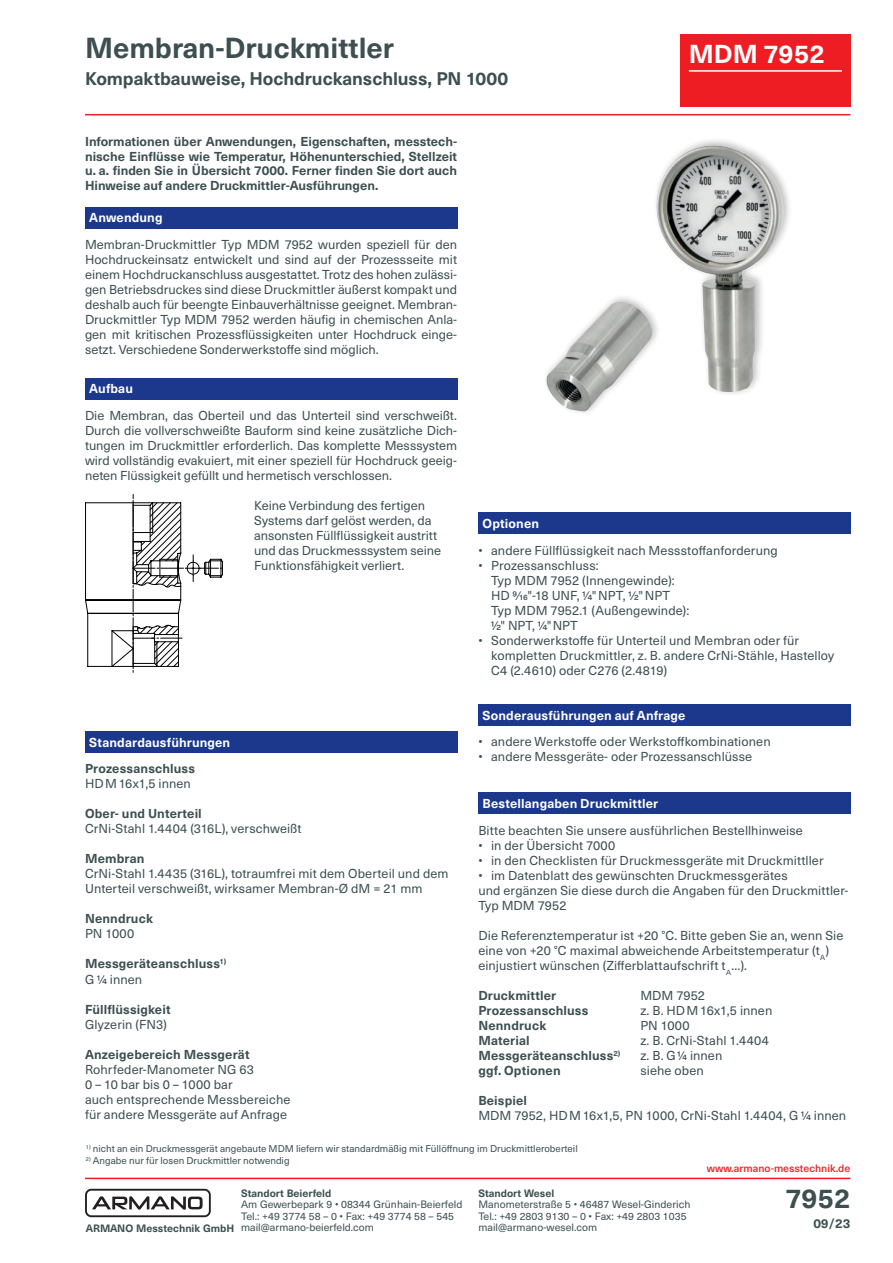
<style>
.page{position:relative;width:893px;height:1263px;background:#fff}
.page>*{position:absolute;margin:0;border:0;box-sizing:border-box;transform-origin:0 0}
.t1{font:700 28.5px "Neue Haas Unica W1 G";color:#3d4f51}
.t2{font:700 27px "Neue Haas Unica W1 G";color:#3d4f51}
.t3{font:700 25.5px "Neue Haas Unica W1 G";color:#fff}
.t4{font:700 18px "Neue Haas Unica W1 G";letter-spacing:-.005em;color:#3d4f51}
.t5{font:12.75px/15px "Neue Haas Unica W1 G";letter-spacing:.005em;color:#3d4f51}
.t6{font:700 12.75px/14.7px "Neue Haas Unica W1 G";letter-spacing:.01em;color:#3d4f51;text-align:justify}
.t7{font:700 12.75px "Neue Haas Unica W1 G";letter-spacing:.01em;color:#fff}
.t8{font:10.5px/11.6px "Neue Haas Unica W1 G";color:#3d4f51}
.t9{font:700 10.5px "Neue Haas Unica W1 G";color:#3d4f51}
.t10{font:500 10.5px "Neue Haas Unica W1 G";color:#ee1d23}
.t11{font:9.75px "Neue Haas Unica W1 G";color:#3d4f51}
.s1{font-weight:400}
</style>
<div class="page">
<div style="left:85px;top:207px;width:372px;height:21px;background:#1b388c"></div>
<div style="left:85px;top:731px;width:372px;height:22px;background:#1b388c"></div>
<svg style="left:85px;top:494px;width:138px;height:179px"></svg>
<div style="left:542px;top:293px;width:119px;height:123px;background:#231f20;opacity:.3"></div>
<img style="left:591px;top:302px;width:27px;height:24px">
<div style="left:85px;top:378px;width:372px;height:21px;background:#1b388c"></div>
<div style="left:478px;top:512px;width:372px;height:22px;background:#1b388c"></div>
<div style="left:478px;top:792px;width:372px;height:22px;background:#1b388c"></div>
<div style="left:478px;top:704px;width:372px;height:22px;background:#1b388c"></div>
<div style="left:652px;top:136px;width:141px;height:261px;background:#231f20;opacity:.3"></div>
<img style="left:665px;top:146px;width:50px;height:27px">
<hr style="left:85px;top:114px;width:765px;height:1px;background:#ee1d23">
<hr style="left:85px;top:1178px;width:765px;height:1px;background:#ee1d23">
<div style="left:85px;top:1189px;width:126px;height:28px;border:2px solid #231f20;border-radius:5px"></div>
<svg style="left:92px;top:1196px;width:111px;height:14px"></svg>
<div style="left:680px;top:34px;width:170px;height:72px;background:#ee1d23"></div>
<hr style="left:689px;top:70px;width:153px;height:2px;background:#fff">
<h1 class="t1" style="left:85px;top:27px;width:310px">Membran-Druckmittler</h1>
<h3 class="t4" style="left:85px;top:65px;width:425px">Kompaktbauweise, Hochdruckanschluss, PN 1000</h3>
<p class="t6" style="left:85px;top:133px;width:374px">Informationen über Anwendungen, Eigenschaften, messtech&shy;nische Einflüsse wie Temperatur, Höhenunterschied, Stellzeit u. a. finden Sie in Übersicht 7000. Ferner finden Sie dort auch Hinweise auf andere Druckmittler-Ausführungen.</p>
<p class="t7" style="left:89px;top:208px;width:75px">Anwendung</p>
<p class="t5" style="left:85px;top:236px;width:374px;text-align:justify">Membran-Druckmittler Typ MDM 7952 wurden speziell für den Hochdruckeinsatz entwickelt und sind auf der Prozessseite mit einem Hochdruckanschluss ausgestattet. Trotz des hohen zulässi&shy;gen Betriebsdruckes sind diese Druckmittler äußerst kompakt und deshalb auch für beengte Einbauverhältnisse geeignet. Membran-Druckmittler Typ MDM 7952 werden häufig in chemischen Anla&shy;gen mit kritischen Prozessflüssigkeiten unter Hochdruck einge&shy;setzt. Verschiedene Sonderwerkstoffe sind möglich.</p>
<p class="t7" style="left:89px;top:379px;width:45px">Aufbau</p>
<h3 class="t3" style="left:689px;top:35px;width:137px">MDM 7952</h3>
<p class="t5" style="left:85px;top:407px;width:374px;text-align:justify">Die Membran, das Oberteil und das Unterteil sind verschweißt.<br>Durch die vollverschweißte Bauform sind keine zusätzliche Dich&shy;tungen im Druckmittler erforderlich. Das komplette Messsystem wird vollständig evakuiert, mit einer speziell für Hochdruck geeig&shy;neten Flüssigkeit gefüllt und hermetisch verschlossen.</p>
<p class="t5" style="left:254px;top:497px;width:188px">Keine Verbindung des fertigen<br>Systems darf gelöst werden, da ansonsten Füllflüssigkeit austritt und das Druckmesssystem seine<br>Funktionsfähigkeit verliert.</p>
<p class="t7" style="left:89px;top:733px;width:142px">Standardausführungen</p>
<p class="t6" style="left:85px;top:761px;width:112px">Prozessanschluss</p>
<p class="t5" style="left:85px;top:776px;width:107px">HDM16x1,5 innen</p>
<p class="t6" style="left:85px;top:806px;width:118px">Ober- und Unterteil</p>
<p class="t5" style="left:85px;top:821px;width:218px">CrNi-Stahl 1.4404 (316L), verschweißt</p>
<p class="t6" style="left:85px;top:851px;width:61px">Membran</p>
<p class="t5" style="left:85px;top:866px;width:365px">CrNi-Stahl 1.4435 (316L), totraumfrei mit dem Oberteil und dem<br>Unterteil verschweißt, wirksamer Membran-Ø dM = 21 mm</p>
<p class="t6" style="left:85px;top:911px;width:69px">Nenndruck</p>
<p class="t5" style="left:85px;top:926px;width:51px">PN 1000</p>
<p class="t6" style="left:85px;top:956px;width:143px">Messgeräteanschluss<sup>1)<br></sup><span class="s1">G 1/4 innen</span></p>
<p class="t6" style="left:85px;top:1001px;width:87px">Füllflüssigkeit</p>
<p class="t5" style="left:85px;top:1016px;width:83px">Glyzerin (FN3)</p>
<p class="t6" style="left:85px;top:1046px;width:166px">Anzeigebereich Messgerät</p>
<p class="t5" style="left:85px;top:1061px;width:207px">Rohrfeder-Manometer NG 63<br>0 – 10 bar bis 0 – 1000 bar<br>auch entsprechende Messbereiche für andere Messgeräte auf Anfrage</p>
<p class="t7" style="left:483px;top:514px;width:58px">Optionen</p>
<p class="t5" style="left:478px;top:542px;width:301px">• andere Füllflüssigkeit nach Messstoffanforderung</p>
<p class="t5" style="left:491px;top:557px;width:200px;text-indent:-13px">• Prozessanschluss:<br>Typ MDM 7952 (Innengewinde):<br>HD 9/16"-18 UNF, 1/4"NPT, 1/2"NPT<br>Typ MDM 7952.1 (Außengewinde):<br>1/2" NPT, 1/4"NPT</p>
<p class="t5" style="left:491px;top:632px;width:345px;text-indent:-13px">• Sonderwerkstoffe für Unterteil und Membran oder für kompletten Druckmittler, z. B. andere CrNi-Stähle, Hastelloy<br>C4 (2.4610) oder C276 (2.4819)</p>
<p class="t7" style="left:483px;top:706px;width:204px">Sonderausführungen auf Anfrage</p>
<p class="t5" style="left:478px;top:734px;width:294px">• andere Werkstoffe oder Werkstoffkombinationen</p>
<p class="t5" style="left:478px;top:749px;width:275px">• andere Messgeräte- oder Prozessanschlüsse</p>
<p class="t7" style="left:483px;top:793px;width:177px">Bestellangaben Druckmittler</p>
<p class="t5" style="left:478px;top:822px;width:326px">Bitte beachten Sie unsere ausführlichen Bestellhinweise</p>
<p class="t5" style="left:478px;top:837px;width:138px">• in der Übersicht 7000</p>
<p class="t5" style="left:478px;top:852px;width:347px">• in den Checklisten für Druckmessgeräte mit Druckmittller</p>
<p class="t5" style="left:478px;top:867px;width:371px">• im Datenblatt des gewünschten Druckmessgerätes<br>und ergänzen Sie diese durch die Angaben für den Druckmittler-<br>Typ MDM 7952</p>
<p class="t5" style="left:478px;top:927px;width:367px">Die Referenztemperatur ist +20 °C. Bitte geben Sie an, wenn Sie eine von +20 °C maximal abweichende Arbeitstemperatur (t<sub>A</sub>) einjustiert wünschen (Zifferblattaufschrift t<sub>A</sub>...).</p>
<p class="t6" style="left:478px;top:987px;width:79px">Druckmittler</p>
<p class="t5" style="left:640px;top:987px;width:66px">MDM 7952</p>
<p class="t6" style="left:478px;top:1002px;width:112px">Prozessanschluss</p>
<p class="t5" style="left:640px;top:1002px;width:133px">z. B. HDM16x1,5 innen</p>
<p class="t6" style="left:478px;top:1017px;width:69px">Nenndruck</p>
<p class="t5" style="left:640px;top:1017px;width:51px">PN 1000</p>
<p class="t6" style="left:478px;top:1032px;width:53px">Material</p>
<p class="t5" style="left:640px;top:1032px;width:130px">z. B. CrNi-Stahl 1.4404</p>
<p class="t6" style="left:478px;top:1047px;width:143px">Messgeräteanschluss<sup>2)</sup></p>
<p class="t5" style="left:640px;top:1047px;width:83px">z. B. G1/4 innen</p>
<p class="t6" style="left:478px;top:1062px;width:84px">ggf. Optionen</p>
<p class="t5" style="left:640px;top:1062px;width:65px">siehe oben</p>
<p class="t6" style="left:478px;top:1092px;width:50px">Beispiel</p>
<p class="t5" style="left:478px;top:1107px;width:369px">MDM 7952, HDM16x1,5, PN 1000, CrNi-Stahl 1.4404, G 1/4 innen</p>
<p class="t11" style="left:86px;top:1141px;width:493px"><sup>1)</sup> nicht an ein Druckmessgerät angebaute MDM liefern wir standardmäßig mit Füllöffnung im Druckmittleroberteil</p>
<p class="t11" style="left:86px;top:1153px;width:205px"><sup>2)</sup> Angabe nur für losen Druckmittler notwendig</p>
<p class="t9" style="left:478px;top:1185px;width:77px">Standort Wesel</p>
<p class="t8" style="left:478px;top:1198px;width:214px">Manometerstraße 5 • 46487 Wesel-Ginderich<br>Tel.: +49 2803 9130 – 0 • Fax: +49 2803 1035 mail@armano-wesel.com</p>
<p class="t9" style="left:241px;top:1185px;width:92px">Standort Beierfeld</p>
<p class="t8" style="left:241px;top:1198px;width:223px">Am Gewerbepark 9 • 08344 Grünhain-Beierfeld<br>Tel.: +49 3774 58 – 0 • Fax: +49 3774 58 – 545 mail@armano-beierfeld.com</p>
<p class="t9" style="left:86px;top:1220px;width:150px">ARMANO Messtechnik GmbH</p>
<p class="t10" style="left:707px;top:1160px;width:145px">www.armano-messtechnik.de</p>
<h2 class="t2" style="left:785px;top:1178px;width:66px">7952</h2>
<p class="t6" style="left:813px;top:1215px;width:38px">09/23</p>
</div>
